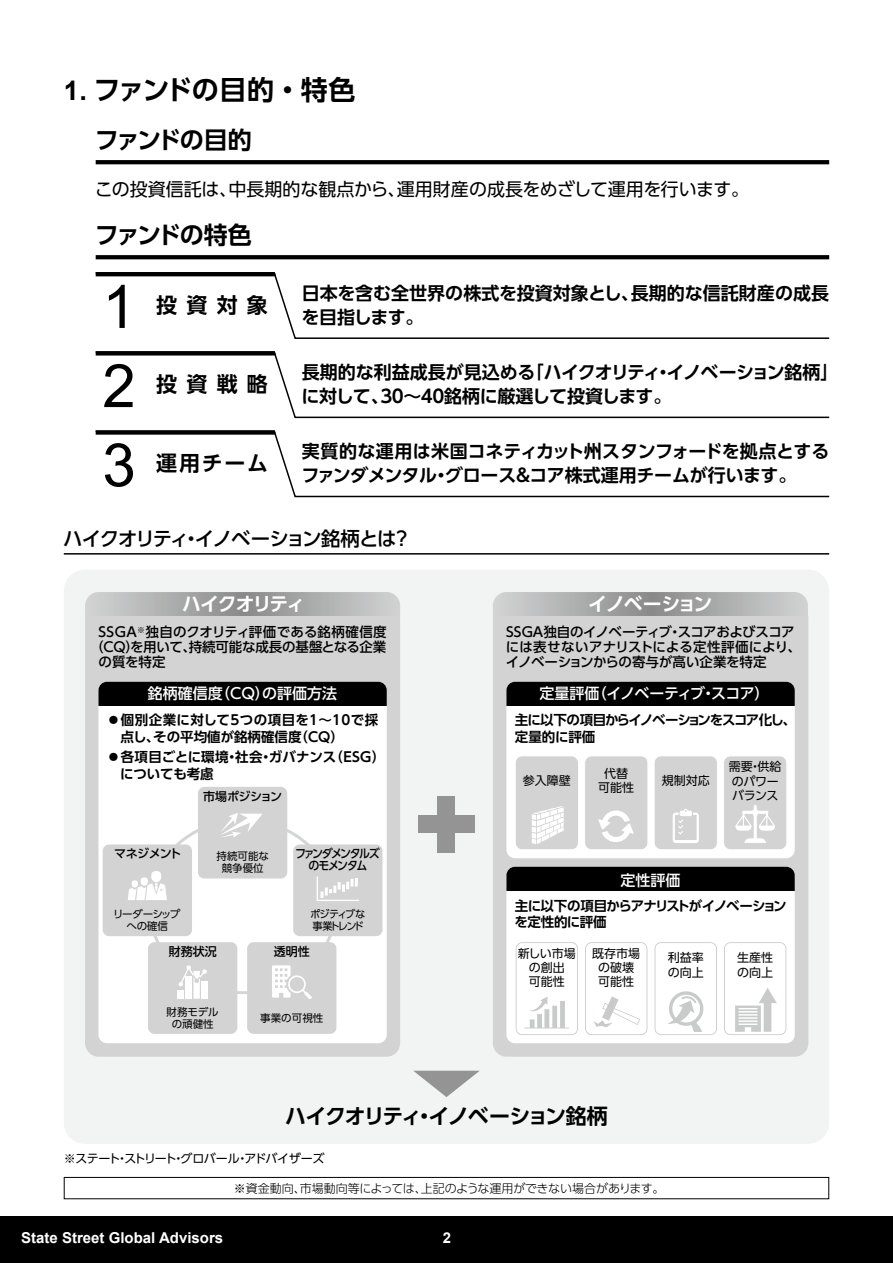
<style>
.page{position:relative;width:893px;height:1263px;background:#fff}
.page>*{position:absolute;margin:0;border:0;box-sizing:border-box;transform-origin:0 0}
.t1{font:60px "Arial";color:#000}
.t2{font:700 27px "UD Shin Go Pro De";letter-spacing:-.03em;color:#000}
.t3{font:700 24px "UD Shin Go Pro De";letter-spacing:-.085em;color:#000}
.t4{font:700 21px "UD Shin Go Pro De";letter-spacing:-.06em;color:#000}
.t5{font:700 21px "UD Shin Go Pro De";letter-spacing:-.015em;color:#000}
.t6{font:500 19.5px "UD Shin Go Pro";letter-spacing:-.07em;color:#000}
.t7{font:700 18.9px "UD Shin Go Pro De";letter-spacing:-.07em;color:#fff}
.t8{font:700 18px/24px "UD Shin Go Pro De";letter-spacing:-.01em;color:#000}
.t9{font:18px "UD Shin Go Pro";letter-spacing:-.005em;color:#000}
.t10{font:700 15px "Arial";color:#fff}
.t11{font:500 15px "UD Shin Go Pro";color:#fff}
.t12{font:500 15px "UD Shin Go Pro";letter-spacing:-.045em;color:#fff}
.t13{font:700 14.85px "Arial";color:#fff}
.t14{font:500 13.5px/15px "UD Shin Go Pro";letter-spacing:-.01em;color:#000}
.t15{font:700 13.5px/16.5px "UD Shin Go Pro De";letter-spacing:.015em;color:#000}
.t16{font:700 13.5px/16.5px "UD Shin Go Pro De";letter-spacing:-.015em;color:#000}
.t17{font:700 13.5px/16.5px "UD Shin Go Pro De";letter-spacing:-.05em;color:#000}
.t18{font:700 13.5px/16.5px "UD Shin Go Pro De";letter-spacing:-.07em;color:#000}
.t19{font:500 13.5px "UD Shin Go Pro";letter-spacing:.02em;color:#000}
.t20{font:12px/14.2px "UD Shin Go Pro";color:#000;text-align:center}
.t21{font:300 12px "UD Shin Go Pro";letter-spacing:-.01em;color:#000}
.t22{font:12px "UD Shin Go Pro";letter-spacing:-.035em;color:#000}
.t23{font:500 12px/12px "UD Shin Go Pro";letter-spacing:-.12em;color:#000;text-align:center;scale:.91 1}
.t24{font:500 12px "UD Shin Go Pro";letter-spacing:-.095em;color:#000}
.t25{font:12px/14.2px "UD Shin Go Pro";letter-spacing:-.025em;color:#000}
.t26{font:500 12px "UD Shin Go Pro";letter-spacing:-.03em;color:#000}
.t27{font:10.5px/12px "UD Shin Go Pro";letter-spacing:-.015em;color:#000;text-align:center}
.t28{font:10.5px/12px "UD Shin Go Pro";letter-spacing:-.175em;color:#000}
.s1{font-family:"Arial"}
</style>
<div class="page">
<svg style="left:96px;top:160px;width:733px;height:4px;background:#050505"></svg>
<svg style="left:96px;top:255px;width:733px;height:4px;background:#070707"></svg>
<svg style="left:95px;top:272px;width:735px;height:67px"></svg>
<svg style="left:96px;top:272px;width:180px;height:4px"></svg>
<svg style="left:95px;top:351px;width:735px;height:68px"></svg>
<svg style="left:96px;top:351px;width:180px;height:4px"></svg>
<svg style="left:95px;top:430px;width:735px;height:68px"></svg>
<svg style="left:96px;top:430px;width:180px;height:5px"></svg>
<hr style="left:64px;top:553px;width:765px;height:2px;background:#000">
<div style="left:64px;top:569px;width:765px;height:575px;background:#f2f3f3;border-radius:21px"></div>
<div style="left:85px;top:605px;width:315px;height:452px;background:#d3d3d4;border-radius:14px"></div>
<svg style="left:85px;top:592px;width:315px;height:23px;background:#afafb0"></svg>
<div style="left:493px;top:605px;width:315px;height:452px;background:#d3d3d4;border-radius:14px"></div>
<svg style="left:493px;top:592px;width:315px;height:23px;background:#afafb0"></svg>
<div style="left:438px;top:796px;width:17px;height:56px;background:#949495"></div>
<div style="left:418px;top:816px;width:56px;height:17px;background:#949495"></div>
<svg style="left:414px;top:1071px;width:65px;height:26px"></svg>
<div style="left:98px;top:682px;width:289px;height:361px;background:#fff;border-radius:9px"></div>
<div style="left:98px;top:682px;width:289px;height:23px;background:#000"></div>
<div style="left:506px;top:682px;width:289px;height:176px;background:#fff;border-radius:9px"></div>
<div style="left:506px;top:682px;width:289px;height:23px;background:#000"></div>
<div style="left:506px;top:867px;width:289px;height:176px;background:#fff;border-radius:9px"></div>
<div style="left:506px;top:867px;width:289px;height:23px;background:#000"></div>
<svg style="left:516px;top:756px;width:132px;height:93px;background:#d9d9da"></svg>
<svg style="left:516px;top:942px;width:62px;height:93px"></svg>
<svg style="left:585px;top:942px;width:62px;height:93px"></svg>
<svg style="left:655px;top:942px;width:62px;height:93px"></svg>
<svg style="left:724px;top:942px;width:62px;height:93px"></svg>
<div style="left:198px;top:787px;width:89px;height:91px;background:#d3d3d4;border-radius:6px"></div>
<svg style="left:221px;top:813px;width:41px;height:24px"></svg>
<div style="left:148px;top:942px;width:89px;height:92px;background:#d3d3d4;border-radius:6px"></div>
<div style="left:201px;top:981px;width:7px;height:18px;background:#fff"></div>
<div style="left:178px;top:990px;width:6px;height:9px;background:#fff"></div>
<svg style="left:179px;top:965px;width:28px;height:34px"></svg>
<div style="left:247px;top:942px;width:89px;height:92px;background:#d3d3d4;border-radius:6px"></div>
<svg style="left:272px;top:965px;width:40px;height:34px"></svg>
<div style="left:103px;top:844px;width:89px;height:92px;background:#d3d3d4;border-radius:6px"></div>
<svg style="left:128px;top:871px;width:39px;height:29px"></svg>
<div style="left:293px;top:844px;width:89px;height:92px;background:#d3d3d4;border-radius:6px"></div>
<svg style="left:317px;top:876px;width:42px;height:25px"></svg>
<svg style="left:654px;top:756px;width:133px;height:93px;background:#d8d8d9"></svg>
<div style="left:64px;top:1177px;width:765px;height:22px;border:1px solid #000"></div>
<div style="left:0;top:1216px;width:893px;height:47px;background:#000"></div>
<h2 class="t2" style="left:64px;top:68px;width:293px"><span class="s1">1.</span> ファンドの目的・特色</h2>
<h3 class="t3" style="left:95px;top:120px;width:158px">ファンドの目的</h3>
<p class="t9" style="left:95px;top:175px;width:656px">この投資信託は、中長期的な観点から、運用財産の成長をめざして運用を行います。</p>
<h3 class="t3" style="left:95px;top:215px;width:159px">ファンドの特色</h3>
<h1 class="t1" style="left:102px;top:268px;width:35px">1</h1>
<p class="t5" style="left:156px;top:288px;width:113px">投資対象</p>
<p class="t8" style="left:302px;top:281px;width:529px">日本を含む全世界の株式を投資対象とし、長期的な信託財産の成長を目指します。</p>
<h1 class="t1" style="left:102px;top:347px;width:35px">2</h1>
<p class="t5" style="left:156px;top:367px;width:113px">投資戦略</p>
<p class="t8" style="left:302px;top:360px;width:538px">長期的な利益成長が見込める「ハイクオリティ・イノベーション銘柄」に対して、３０～４０銘柄に厳選して投資します。</p>
<h1 class="t1" style="left:102px;top:426px;width:35px">3</h1>
<p class="t5" style="left:156px;top:446px;width:113px">運用チーム</p>
<p class="t8" style="left:301px;top:439px;width:530px">実質的な運用は米国コネティカット州スタンフォードを拠点とするファンダメンタル・グロース＆コア株式運用チームが行います。</p>
<p class="t6" style="left:63px;top:522px;width:350px">ハイクオリティ・イノベーション銘柄とは？</p>
<p class="t7" style="left:182px;top:589px;width:124px">ハイクオリティ</p>
<p class="t19" style="left:98px;top:621px;width:290px">SSGA<sup>※</sup>独自のクオリティ評価である銘柄確信度</p>
<p class="t14" style="left:90px;top:639px;width:298px">（CQ）を用いて、持続可能な成長の基盤となる企業</p>
<p class="t14" style="left:98px;top:654px;width:69px">の質を特定</p>
<p class="t7" style="left:588px;top:589px;width:126px">イノベーション</p>
<p class="t14" style="left:506px;top:624px;width:297px">SSGA独自のイノベーティブ・スコアおよびスコアには表せないアナリストによる定性評価により、イノベーションからの寄与が高い企業を特定</p>
<p class="t11" style="left:148px;top:681px;width:191px">銘柄確信度（CQ）の評価方法</p>
<p class="t12" style="left:540px;top:681px;width:231px">定量評価（イノベーティブ・スコア）</p>
<p class="t15" style="left:120px;top:711px;width:259px;text-indent:-14px">●個別企業に対して5つの項目を1～10で採点し、その平均値が銘柄確信度（CQ）</p>
<p class="t16" style="left:120px;top:748px;width:267px;text-indent:-13px">●各項目ごとに環境・社会・ガバナンス（ESG）についても考慮</p>
<p class="t26" style="left:203px;top:786px;width:81px">市場ポジション</p>
<p class="t24" style="left:114px;top:844px;width:69px">マネジメント</p>
<p class="t27" style="left:217px;top:850px;width:54px">持続可能な競争優位</p>
<p class="t23" style="left:295px;top:847px;width:94px">ファンダメンタルズのモメンタム</p>
<p class="t27" style="left:113px;top:907px;width:68px">リーダーシップへの確信</p>
<p class="t28" style="left:310px;top:907px;width:57px">ポジティブな事業トレンド</p>
<p class="t24" style="left:169px;top:942px;width:49px">財務状況</p>
<p class="t27" style="left:167px;top:1005px;width:54px">財務モデルの頑健性</p>
<p class="t24" style="left:274px;top:942px;width:37px">透明性</p>
<p class="t27" style="left:260px;top:1012px;width:65px">事業の可視性</p>
<p class="t18" style="left:515px;top:711px;width:283px">主に以下の項目からイノベーションをスコア化し、定量的に評価</p>
<p class="t20" style="left:523px;top:773px;width:49px">参入障壁</p>
<p class="t20" style="left:598px;top:766px;width:37px">代替可能性</p>
<p class="t20" style="left:662px;top:773px;width:49px">規制対応</p>
<p class="t25" style="left:729px;top:759px;width:54px">需要・供給のパワーバランス</p>
<p class="t11" style="left:621px;top:868px;width:61px">定性評価</p>
<p class="t17" style="left:514px;top:897px;width:274px">主に以下の項目からアナリストがイノベーションを定性的に評価</p>
<p class="t20" style="left:518px;top:945px;width:60px">新しい市場の創出<br>可能性</p>
<p class="t20" style="left:592px;top:945px;width:49px">既存市場の破壊可能性</p>
<p class="t20" style="left:668px;top:950px;width:38px;text-align:left">利益率の向上</p>
<p class="t20" style="left:737px;top:950px;width:38px;text-align:left">生産性の向上</p>
<p class="t4" style="left:285px;top:1099px;width:324px">ハイクオリティ・イノベーション銘柄</p>
<p class="t22" style="left:64px;top:1148px;width:262px">※ステート・ストリート・グロバール・アドバイザーズ</p>
<p class="t21" style="left:234px;top:1178px;width:432px">※資金動向、市場動向等によっては、上記のような運用ができない場合があります。</p>
<p class="t10" style="left:21px;top:1228px;width:203px">State Street Global Advisors</p>
<p class="t13" style="left:442px;top:1228px;width:10px">2</p>
</div>
